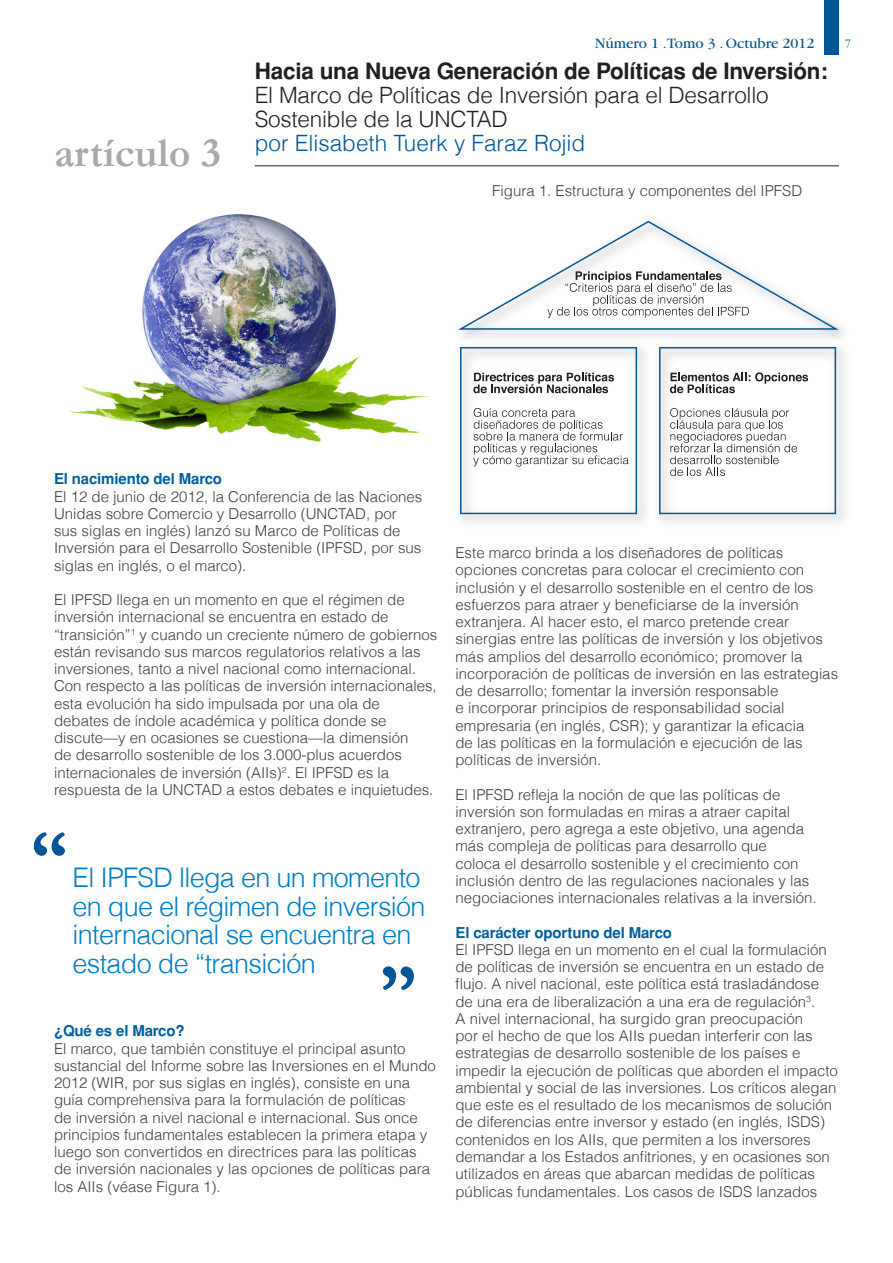
<style>
.page{position:relative;width:893px;height:1263px;background:#fff}
.page>*{position:absolute;margin:0;border:0;box-sizing:border-box;transform-origin:0 0}
.t1{font:700 75px "Garamond";color:#005594}
.t2{font:700 42px "Garamond";color:#a8a9ad}
.body_text{font:300 27px/28.5px "Helvetica";letter-spacing:-.025em;color:#007ec5}
.body_text-2{font:300 22.5px/24px "Helvetica";letter-spacing:-.01em;color:#231f20}
.body_text-3{font:700 22.5px "Helvetica";letter-spacing:-.01em;color:#231f20}
.body_text-4{font:300 22.5px "Helvetica";color:#005594}
.body_text-5{font:300 15px/17.2px "Helvetica";color:#3e3e3f}
.body_text-6{font:700 15px "Helvetica";letter-spacing:-.01em;color:#015f9c}
.t3{font:15px "Garamond";color:#005594}
.t4{font:13.5px "Garamond";color:#015f9c}
</style>
<div class="page">
<img style="left:69px;top:213px;width:360px;height:229px">
<hr style="left:255px;top:166px;width:584px;height:1px;background:#231f20">
<div style="left:824px;top:0;width:14px;height:54px;background:#005594"></div>
<img style="left:460px;top:339px;width:385px;height:184px">
<img style="left:651px;top:514px;width:3px;height:9px">
<svg style="left:458px;top:221px;width:381px;height:109px"></svg>
<svg style="left:460px;top:347px;width:177px;height:167px"></svg>
<svg style="left:651px;top:339px;width:185px;height:175px"></svg>
<p class="t2" style="left:54px;top:128px;width:168px">artículo 3</p>
<p class="t3" style="left:595px;top:35px;width:221px">Número 1 .Tomo 3 . Octubre 2012</p>
<p class="t4" style="left:845px;top:36px;width:8px">7</p>
<p class="body_text-3" style="left:255px;top:58px;width:575px">Hacia una Nueva Generación de Políticas de Inversión:</p>
<p class="body_text-2" style="left:255px;top:83px;width:515px">El Marco de Políticas de Inversión para el Desarrollo<br>Sostenible de la UNCTAD</p>
<p class="body_text-4" style="left:255px;top:129px;width:332px">por Elisabeth Tuerk y Faraz Rojid</p>
<p class="body_text-5" style="left:492px;top:182px;width:312px">Figura 1. Estructura y componentes del IPFSD</p>
<p class="body_text-6" style="left:54px;top:470px;width:170px">El nacimiento del Marco</p>
<p class="body_text-5" style="left:54px;top:487px;width:370px">El 12 de junio de 2012, la Conferencia de las Naciones Unidas sobre Comercio y Desarrollo (UNCTAD, por sus siglas en inglés) lanzó su Marco de Políticas de Inversión para el Desarrollo Sostenible (IPFSD, por sus siglas en inglés, o el marco).</p>
<p class="body_text-5" style="left:54px;top:591px;width:385px">El IPFSD llega en un momento en que el régimen de inversión internacional se encuentra en estado de “transición”<sup>1</sup> y cuando un creciente número de gobiernos están revisando sus marcos regulatorios relativos a las inversiones, tanto a nivel nacional como internacional.<br>Con respecto a las políticas de inversión internacionales, esta evolución ha sido impulsada por una ola de debates de índole académica y política donde se discute—y en ocasiones se cuestiona—la dimensión<br>de desarrollo sostenible de los 3.000-plus acuerdos internacionales de inversión (AIIs)<sup>2</sup>. El IPFSD es la respuesta de la UNCTAD a estos debates e inquietudes.</p>
<p class="t1" style="left:30px;top:812px;width:38px">“</p>
<p class="body_text" style="left:73px;top:863px;width:355px">El IPFSD llega en un momento en que el régimen de inversión internacional se encuentra en estado de “transición</p>
<p class="t1" style="left:417px;top:1010px;width:38px;rotate:-180deg">“</p>
<p class="body_text-6" style="left:54px;top:1022px;width:132px">¿Qué es el Marco?</p>
<p class="body_text-5" style="left:54px;top:1039px;width:383px">El marco, que también constituye el principal asunto sustancial del Informe sobre las Inversiones en el Mundo 2012 (WIR, por sus siglas en inglés), consiste en una guía comprehensiva para la formulación de políticas<br>de inversión a nivel nacional e internacional. Sus once principios fundamentales establecen la primera etapa y luego son convertidos en directrices para las políticas de inversión nacionales y las opciones de políticas para los AIIs (véase Figura 1).</p>
<p class="body_text-5" style="left:455px;top:544px;width:384px">Este marco brinda a los diseñadores de políticas opciones concretas para colocar el crecimiento con inclusión y el desarrollo sostenible en el centro de los esfuerzos para atraer y beneficiarse de la inversión extranjera. Al hacer esto, el marco pretende crear sinergias entre las políticas de inversión y los objetivos más amplios del desarrollo económico; promover la incorporación de políticas de inversión en las estrategias de desarrollo; fomentar la inversión responsable<br>e incorporar principios de responsabilidad social empresaria (en inglés, CSR); y garantizar la eficacia<br>de las políticas en la formulación e ejecución de las políticas de inversión.</p>
<p class="body_text-5" style="left:455px;top:786px;width:362px">El IPFSD refleja la noción de que las políticas de inversión son formuladas en miras a atraer capital extranjero, pero agrega a este objetivo, una agenda más compleja de políticas para desarrollo que<br>coloca el desarrollo sostenible y el crecimiento con inclusión dentro de las regulaciones nacionales y las negociaciones internacionales relativas a la inversión.</p>
<p class="body_text-6" style="left:455px;top:924px;width:218px">El carácter oportuno del Marco</p>
<p class="body_text-5" style="left:455px;top:941px;width:384px">El IPFSD llega en un momento en el cual la formulación de políticas de inversión se encuentra en un estado de flujo. A nivel nacional, este política está trasladándose de una era de liberalización a una era de regulación<sup>3</sup>.<br>A nivel internacional, ha surgido gran preocupación<br>por el hecho de que los AIIs puedan interferir con las estrategias de desarrollo sostenible de los países e impedir la ejecución de políticas que aborden el impacto ambiental y social de las inversiones. Los críticos alegan que este es el resultado de los mecanismos de solución de diferencias entre inversor y estado (en inglés, ISDS) contenidos en los AIIs, que permiten a los inversores demandar a los Estados anfitriones, y en ocasiones son utilizados en áreas que abarcan medidas de políticas</p>
<p class="body_text-5" style="left:455px;top:1182px;width:363px">públicas fundamentales. Los casos de ISDS lanzados</p>
</div>
